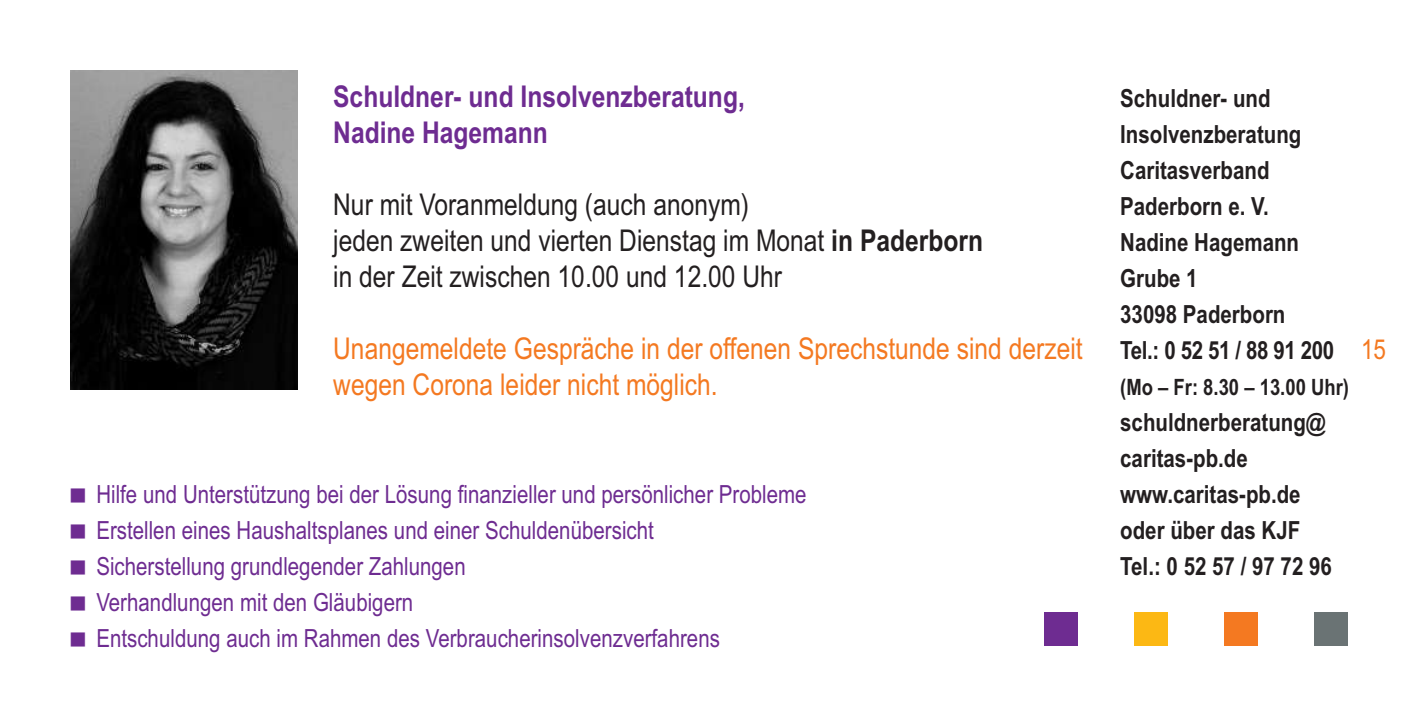
<style>
.page{position:relative;width:1418px;height:709px;background:#fff}
.page>*{position:absolute;margin:0;border:0;box-sizing:border-box;transform-origin:0 0}
.t1{font:30px/36px "Arial Narrow";color:#231f20}
.t2{font:30px/36px "Arial Narrow";color:#f47921}
.t3{font:700 30px/36px "Arial Narrow";color:#6e2c91}
.t4{font:27.5px "Arial Narrow";color:#f47921}
.t5{font:25px/36px "Arial Narrow";color:#6e2c91}
.t6{font:700 25px/36px "Arial Narrow";color:#231f20}
.t7{font:700 22.5px "Arial Narrow";color:#231f20}
.s1{font-weight:700}
</style>
<div class="page">
<img style="left:71px;top:71px;width:227px;height:319px">
<p class="t3" style="left:333px;top:79px;width:413px">Schuldner- und Insolvenzberatung,<br>Nadine Hagemann</p>
<p class="t1" style="left:333px;top:187px;width:651px">Nur mit Voranmeldung (auch anonym)<br>jeden zweiten und vierten Dienstag im Monat <span class="s1">in Paderborn </span>in der Zeit zwischen 10.00 und 12.00 Uhr</p>
<p class="t2" style="left:333px;top:331px;width:751px">Unangemeldete Gespräche in der offenen Sprechstunde sind derzeit wegen Corona leider nicht möglich.</p>
<p class="t5" style="left:96px;top:476px;width:711px">Hilfe und Unterstützung bei der Lösung finanzieller und persönlicher Probleme Erstellen eines Haushaltsplanes und einer Schuldenübersicht<br>Sicherstellung grundlegender Zahlungen<br>Verhandlungen mit den Gläubigern<br>Entschuldung auch im Rahmen des Verbraucherinsolvenzverfahrens</p>
<p class="t6" style="left:1120px;top:80px;width:216px">Schuldner- und<br>Insolvenzberatung<br>Caritasverband<br>Paderborn e. V.<br>Nadine Hagemann<br>Grube 1<br>33098 Paderborn<br>Tel.: 0 52 51 / 88 91 200</p>
<p class="t7" style="left:1120px;top:374px;width:230px">(Mo – Fr: 8.30 – 13.00 Uhr)</p>
<p class="t6" style="left:1120px;top:404px;width:213px">schuldnerberatung@ caritas-pb.de www.caritas-pb.de oder über das KJF<br>Tel.: 0 52 57 / 97 72 96</p>
<p class="t4" style="left:1361px;top:333px;width:26px">15</p>
</div>
